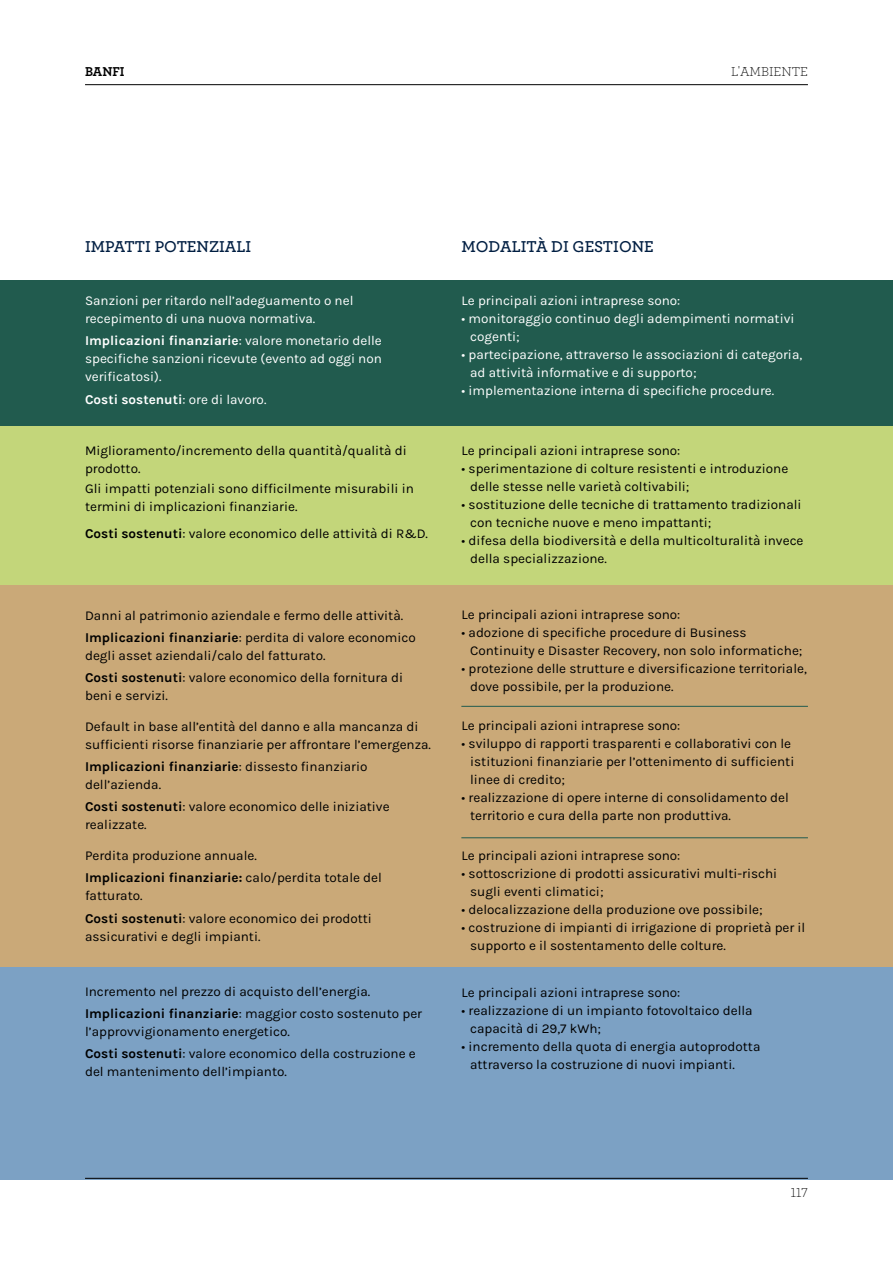
<style>
.page{position:relative;width:893px;height:1263px;background:#fff}
.page>*{position:absolute;margin:0;border:0;box-sizing:border-box;transform-origin:0 0}
.t1{font:600 16.5px "Archer";color:#001e42}
.t2{font:13.5px/18px "Karla";color:#000}
.t3{font:13.5px/18px "Karla";color:#fff}
.t4{font:700 13.5px "Karla";color:#fff}
.t5{font:300 13.5px "Archer";color:#000}
.t6{font:700 13.5px "Archer";color:#000}
.s1{font-weight:700}
.s2{font-weight:400}
</style>
<div class="page">
<div style="left:0;top:280px;width:893px;height:146px;background:#215b4e"></div>
<div style="left:0;top:859px;width:893px;height:320px;background:#7ca1c4"></div>
<div style="left:0;top:426px;width:893px;height:159px;background:#c3d67a"></div>
<div style="left:0;top:585px;width:893px;height:381px;background:#caa978"></div>
<hr style="left:461px;top:706px;width:347px;height:1px;background:#215b4e">
<hr style="left:461px;top:837px;width:347px;height:1px;background:#215b4e">
<hr style="left:85px;top:84px;width:723px;height:1px;background:#000">
<hr style="left:85px;top:1178px;width:723px;height:1px;background:#000">
<p class="t6" style="left:85px;top:61px;width:41px">BANFI</p>
<p class="t5" style="left:731px;top:63px;width:78px">L'AMBIENTE</p>
<p class="t1" style="left:85px;top:234px;width:168px">IMPATTI POTENZIALI</p>
<p class="t1" style="left:462px;top:234px;width:194px">MODALITÀ DI GESTIONE</p>
<p class="t3" style="left:85px;top:291px;width:270px">Sanzioni per ritardo nell’adeguamento o nel recepimento di una nuova normativa.</p>
<p class="t3" style="left:85px;top:331px;width:298px;text-align:justify"><span class="s1">Implicazioni finanziarie</span>: valore monetario delle specifiche sanzioni ricevute (evento ad oggi non verificatosi).</p>
<p class="t4" style="left:85px;top:390px;width:183px">Costi sostenuti<span class="s2">: ore di lavoro.</span></p>
<p class="t2" style="left:85px;top:441px;width:323px">Miglioramento/incremento della quantità/qualità di prodotto.</p>
<p class="t2" style="left:85px;top:479px;width:330px">Gli impatti potenziali sono difficilmente misurabili in termini di implicazioni finanziarie.</p>
<p class="t2" style="left:85px;top:524px;width:344px"><span class="s1">Costi sostenuti</span>: valore economico delle attività di R&amp;D.</p>
<p class="t2" style="left:85px;top:604px;width:332px;line-height:22.2px">Danni al patrimonio aziendale e fermo delle attività.<br><span class="s1">Implicazioni finanziarie</span>: perdita di valore economico</p>
<p class="t2" style="left:85px;top:644px;width:319px;line-height:22.2px">degli asset aziendali/calo del fatturato.<br><span class="s1">Costi sostenuti</span>: valore economico della fornitura di</p>
<p class="t2" style="left:85px;top:686px;width:84px">beni e servizi.</p>
<p class="t2" style="left:85px;top:717px;width:347px">Default in base all’entità del danno e alla mancanza di sufficienti risorse finanziarie per affrontare l’emergenza.</p>
<p class="t2" style="left:85px;top:757px;width:284px"><span class="s1">Implicazioni finanziarie</span>: dissesto finanziario dell’azienda.</p>
<p class="t2" style="left:85px;top:797px;width:306px"><span class="s1">Costi sostenuti</span>: valore economico delle iniziative realizzate.</p>
<p class="t2" style="left:85px;top:844px;width:298px;line-height:22.2px">Perdita produzione annuale.<br><span class="s1">Implicazioni finanziarie:</span> calo/perdita totale del</p>
<p class="t2" style="left:85px;top:884px;width:288px;line-height:22.2px">fatturato.<br><span class="s1">Costi sostenuti</span>: valore economico dei prodotti</p>
<p class="t2" style="left:85px;top:927px;width:177px">assicurativi e degli impianti.</p>
<p class="t2" style="left:85px;top:980px;width:339px;line-height:22.2px">Incremento nel prezzo di acquisto dell’energia.<br><span class="s1">Implicazioni finanziarie</span>: maggior costo sostenuto per</p>
<p class="t2" style="left:85px;top:1020px;width:332px;line-height:22.2px">l’approvvigionamento energetico.<br><span class="s1">Costi sostenuti</span>: valore economico della costruzione e</p>
<p class="t2" style="left:85px;top:1062px;width:203px">del mantenimento dell’impianto.</p>
<p class="t3" style="left:462px;top:291px;width:220px">Le principali azioni intraprese sono:</p>
<p class="t3" style="left:470px;top:309px;width:326px;text-indent:-9px">• monitoraggio continuo degli adempimenti normativi cogenti;</p>
<p class="t3" style="left:470px;top:345px;width:334px;text-indent:-9px">• partecipazione, attraverso le associazioni di categoria, ad attività informative e di supporto;</p>
<p class="t3" style="left:462px;top:381px;width:314px">• implementazione interna di specifiche procedure.</p>
<p class="t2" style="left:462px;top:441px;width:220px">Le principali azioni intraprese sono:</p>
<p class="t2" style="left:470px;top:459px;width:320px;text-indent:-9px">• sperimentazione di colture resistenti e introduzione delle stesse nelle varietà coltivabili;</p>
<p class="t2" style="left:470px;top:495px;width:333px;text-indent:-9px">• sostituzione delle tecniche di trattamento tradizionali con tecniche nuove e meno impattanti;</p>
<p class="t2" style="left:470px;top:531px;width:335px;text-indent:-9px">• difesa della biodiversità e della multicolturalità invece della specializzazione.</p>
<p class="t2" style="left:462px;top:605px;width:220px">Le principali azioni intraprese sono:</p>
<p class="t2" style="left:470px;top:623px;width:334px;text-indent:-9px">• adozione di specifiche procedure di Business<br>Continuity e Disaster Recovery, non solo informatiche;</p>
<p class="t2" style="left:470px;top:659px;width:338px;text-indent:-9px">• protezione delle strutture e diversificazione territoriale, dove possibile, per la produzione.</p>
<p class="t2" style="left:462px;top:716px;width:220px">Le principali azioni intraprese sono:</p>
<p class="t2" style="left:470px;top:734px;width:326px;text-indent:-9px">• sviluppo di rapporti trasparenti e collaborativi con le istituzioni finanziarie per l’ottenimento di sufficienti linee di credito;</p>
<p class="t2" style="left:470px;top:788px;width:320px;text-indent:-9px">• realizzazione di opere interne di consolidamento del territorio e cura della parte non produttiva.</p>
<p class="t2" style="left:462px;top:846px;width:220px">Le principali azioni intraprese sono:</p>
<p class="t2" style="left:470px;top:864px;width:309px;text-indent:-9px">• sottoscrizione di prodotti assicurativi multi-rischi sugli eventi climatici;</p>
<p class="t2" style="left:462px;top:900px;width:302px">• delocalizzazione della produzione ove possibile;</p>
<p class="t2" style="left:470px;top:918px;width:337px;text-indent:-9px">• costruzione di impianti di irrigazione di proprietà per il supporto e il sostentamento delle colture.</p>
<p class="t2" style="left:462px;top:982px;width:220px">Le principali azioni intraprese sono:</p>
<p class="t2" style="left:470px;top:1000px;width:284px;text-indent:-9px">• realizzazione di un impianto fotovoltaico della capacità di 29,7 kWh;</p>
<p class="t2" style="left:470px;top:1036px;width:292px;text-indent:-9px">• incremento della quota di energia autoprodotta attraverso la costruzione di nuovi impianti.</p>
<p class="t5" style="left:791px;top:1183px;width:18px">117</p>
</div>
